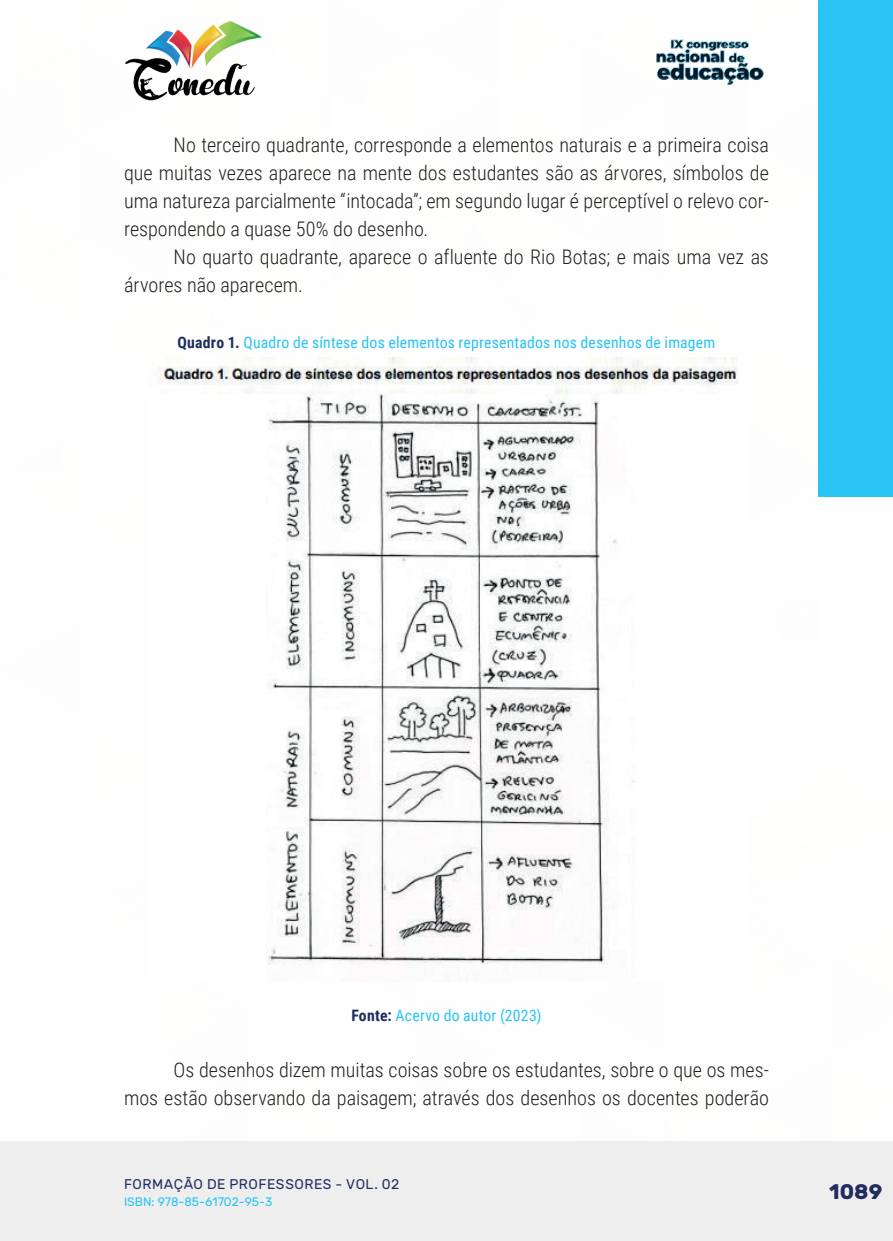
<style>
.page{position:relative;width:893px;height:1241px;background:#fff}
.page>*{position:absolute;margin:0;border:0;box-sizing:border-box;transform-origin:0 0}
.t1{font:700 21px "Rubik";color:#202d5e}
._9_CORPO{font:300 20.12px/28px "Roboto Condensed";color:#231f20;text-align:justify}
._14_LEGENDAS{font:15.75px "Roboto Condensed";letter-spacing:.01em;color:#29c4f3}
._15_FONTES{font:15.75px "Roboto Condensed";letter-spacing:.015em;color:#29c4f3}
.t2{font:14px "Rubik";letter-spacing:.035em;color:#202d5e}
.t3{font:12.25px "Rubik";color:#29c4f3}
.s1{font-weight:700;color:#202d5e}
</style>
<div class="page">
<div style="left:0;top:1141px;width:893px;height:99px;background:#eeeeef"></div>
<div style="left:819px;top:0;width:74px;height:496px;background:#29c4f3"></div>
<img style="left:125px;top:20px;width:137px;height:81px">
<img style="left:656px;top:39px;width:108px;height:46px">
<img style="left:149px;top:357px;width:589px;height:608px">
<p class="_9_CORPO" style="left:124px;top:130px;width:646px;text-indent:50px">No terceiro quadrante, corresponde a elementos naturais e a primeira coisa que muitas vezes aparece na mente dos estudantes são as árvores, símbolos de uma natureza parcialmente “intocada”; em segundo lugar é perceptível o relevo cor&shy;respondendo a quase 50% do desenho.</p>
<p class="_9_CORPO" style="left:124px;top:242px;width:646px;text-indent:50px">No quarto quadrante, aparece o afluente do Rio Botas; e mais uma vez as árvores não aparecem.</p>
<p class="_14_LEGENDAS" style="left:178px;top:331px;width:539px"><span class="s1">Quadro 1.</span> Quadro de síntese dos elementos representados nos desenhos de imagem</p>
<p class="_15_FONTES" style="left:351px;top:1003px;width:192px"><span class="s1">Fonte:</span> Acervo do autor (2023)</p>
<p class="_9_CORPO" style="left:124px;top:1054px;width:646px;text-align:right">Os desenhos dizem muitas coisas sobre os estudantes, sobre o que os mes-<br>mos estão observando da paisagem; através dos desenhos os docentes poderão</p>
<p class="t2" style="left:124px;top:1175px;width:277px">FORMAÇÃO DE PROFESSORES - VOL. 02</p>
<p class="t3" style="left:124px;top:1194px;width:150px">ISBN: 978-85-61702-95-3</p>
<p class="t1" style="left:829px;top:1179px;width:55px">1089</p>
</div>
